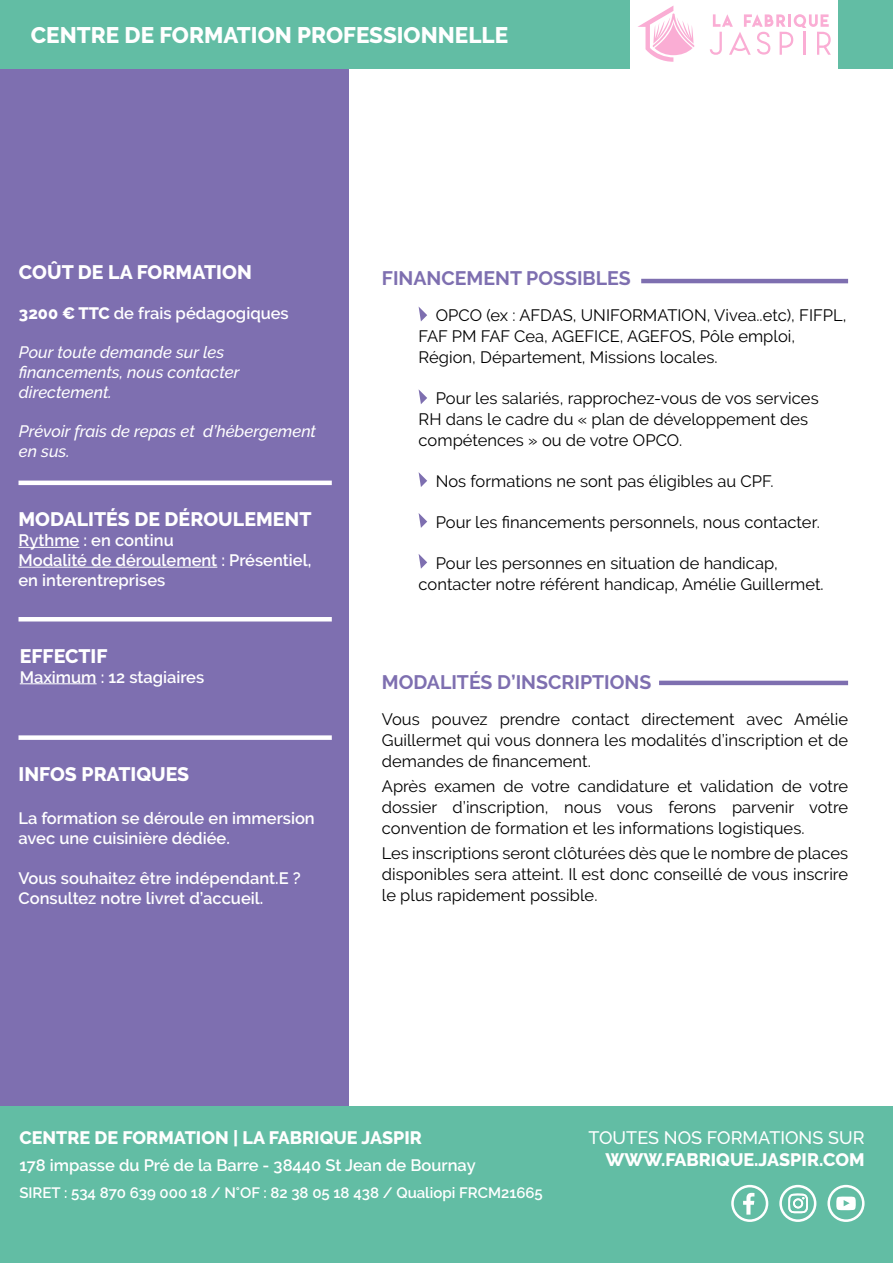
<style>
.page{position:relative;width:893px;height:1263px;background:#fff}
.page>*{position:absolute;margin:0;border:0;box-sizing:border-box;transform-origin:0 0}
.t1{font:800 22.5px "Raleway";color:#fff}
.t2{font:800 19.5px "Raleway";color:#fff}
.t3{font:700 19.5px "Raleway";color:#7e6fb0}
.t4{font:800 18px "Raleway";color:#fff}
.t5{font:500 18px "Raleway";color:#fff}
.t6{font:16.5px/21px "Raleway";color:#000}
.t7{font:600 16.5px/19.8px "Raleway";color:#fff}
.t8{font:italic 500 16.5px/19.8px "Raleway";color:#fff}
.t9{font:600 15px "Raleway";color:#fff}
.s1{font-weight:800}
</style>
<div class="page">
<div style="left:0;top:68px;width:349px;height:1039px;background:#7e6fb0"></div>
<svg style="left:419px;top:307px;width:8px;height:14px"></svg>
<svg style="left:419px;top:390px;width:8px;height:14px"></svg>
<svg style="left:419px;top:472px;width:8px;height:15px"></svg>
<svg style="left:419px;top:513px;width:8px;height:15px"></svg>
<svg style="left:419px;top:554px;width:8px;height:15px"></svg>
<hr style="left:659px;top:681px;width:189px;height:4px;background:#7e6fb0">
<hr style="left:641px;top:279px;width:207px;height:4px;background:#7e6fb0">
<hr style="left:19px;top:547px;width:60px;height:1px;background:#fff">
<hr style="left:19px;top:567px;width:198px;height:1px;background:#fff">
<hr style="left:20px;top:683px;width:77px;height:1px;background:#fff">
<hr style="left:19px;top:617px;width:313px;height:4px;background:#fff">
<div style="left:19px;top:735px;width:313px;height:5px;background:#fff"></div>
<hr style="left:19px;top:481px;width:313px;height:4px;background:#fff">
<div style="left:0;top:0;width:629px;height:68px;background:#62bda4"></div>
<div style="left:839px;top:0;width:54px;height:68px;background:#62bda4"></div>
<svg style="left:638px;top:6px;width:56px;height:56px"></svg>
<svg style="left:710px;top:14px;width:121px;height:41px"></svg>
<div style="left:0;top:1107px;width:893px;height:156px;background:#62bda4"></div>
<svg style="left:731px;top:1185px;width:37px;height:37px"></svg>
<svg style="left:779px;top:1185px;width:37px;height:37px"></svg>
<svg style="left:827px;top:1185px;width:37px;height:37px"></svg>
<h1 class="t1" style="left:31px;top:22px;width:479px">CENTRE DE FORMATION PROFESSIONNELLE</h1>
<p class="t2" style="left:19px;top:261px;width:234px">COÛT DE LA FORMATION</p>
<p class="t7" style="left:19px;top:303px;width:271px"><span class="s1">3200 € TTC</span> de frais pédagogiques</p>
<p class="t8" style="left:19px;top:343px;width:222px">Pour toute demande sur les financements, nous contacter directement.</p>
<p class="t8" style="left:19px;top:422px;width:299px">Prévoir frais de repas et d’hébergement en sus.</p>
<p class="t2" style="left:19px;top:508px;width:295px">MODALITÉS DE DÉROULEMENT</p>
<p class="t7" style="left:19px;top:530px;width:294px">Rythme : en continu<br>Modalité de déroulement : Présentiel, en interentreprises</p>
<p class="t2" style="left:20px;top:645px;width:89px">EFFECTIF</p>
<p class="t7" style="left:20px;top:667px;width:186px">Maximum : 12 stagiaires</p>
<p class="t2" style="left:19px;top:763px;width:172px">INFOS PRATIQUES</p>
<p class="t7" style="left:19px;top:809px;width:298px">La formation se déroule en immersion avec une cuisinière dédiée.</p>
<p class="t7" style="left:19px;top:868px;width:284px">Vous souhaitez être indépendant.E ?<br>Consultez notre livret d’accueil.</p>
<p class="t3" style="left:382px;top:267px;width:250px">FINANCEMENT POSSIBLES</p>
<p class="t6" style="left:419px;top:305px;width:429px;text-indent:17px">OPCO (ex : AFDAS, UNIFORMATION, Vivea..etc), FIFPL,<br>FAF PM FAF Cea, AGEFICE, AGEFOS, Pôle emploi,<br>Région, Département, Missions locales.</p>
<p class="t6" style="left:419px;top:388px;width:402px;text-indent:17px">Pour les salariés, rapprochez-vous de vos services<br>RH dans le cadre du « plan de développement des compétences » ou de votre OPCO.</p>
<p class="t6" style="left:436px;top:471px;width:339px">Nos formations ne sont pas éligibles au CPF.</p>
<p class="t6" style="left:436px;top:511px;width:386px">Pour les financements personnels, nous contacter.</p>
<p class="t6" style="left:419px;top:552px;width:407px;text-indent:17px">Pour les personnes en situation de handicap, contacter notre référent handicap, Amélie Guillermet.</p>
<p class="t3" style="left:382px;top:671px;width:271px">MODALITÉS D’INSCRIPTIONS</p>
<p class="t6" style="left:382px;top:708px;width:468px;text-align:justify">Vous pouvez prendre contact directement avec Amélie Guillermet qui vous donnera les modalités d’inscription et de demandes de financement.</p>
<p class="t6" style="left:382px;top:776px;width:468px;text-align:justify">Après examen de votre candidature et validation de votre dossier d’inscription, nous vous ferons parvenir votre convention de formation et les informations logistiques.</p>
<p class="t6" style="left:382px;top:843px;width:468px;text-align:justify">Les inscriptions seront clôturées dès que le nombre de places disponibles sera atteint. Il est donc conseillé de vous inscrire le plus rapidement possible.</p>
<p class="t4" style="left:19px;top:1128px;width:404px">CENTRE DE FORMATION | LA FABRIQUE JASPIR</p>
<p class="t7" style="left:19px;top:1156px;width:458px">178 impasse du Pré de la Barre - 38440 St Jean de Bournay</p>
<p class="t9" style="left:19px;top:1184px;width:525px">SIRET : 534 870 639 000 18 / N°OF : 82 38 05 18 438 / Qualiopi FRCM21665</p>
<p class="t5" style="left:588px;top:1128px;width:278px">TOUTES NOS FORMATIONS SUR</p>
<p class="t4" style="left:605px;top:1149px;width:261px">WWW.FABRIQUE.JASPIR.COM</p>
</div>
